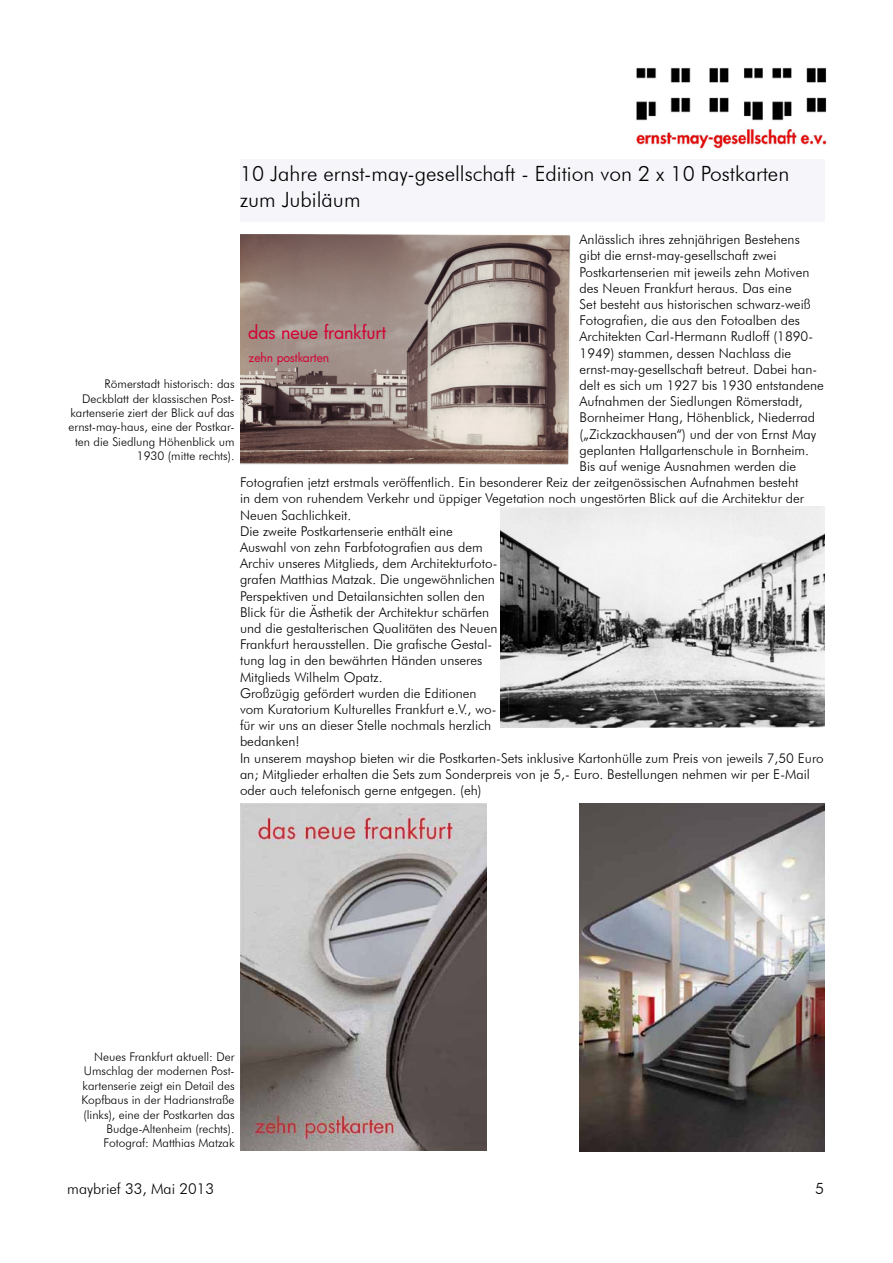
<style>
.page{position:relative;width:893px;height:1263px;background:#fff}
.page>*{position:absolute;margin:0;border:0;box-sizing:border-box;transform-origin:0 0}
.t1{font:300 21px/25.2px "Futura BT";color:#000}
.t2{font:18px "Futura";letter-spacing:-.01em;color:#d40032}
.t3{font:300 15.75px "Futura BT";color:#000}
.t4{font:300 15px "Futura BT";color:#000}
.t5{font:300 13.5px "Futura BT";color:#000}
.t6{font:300 12px/14.4px "Futura BT";color:#000;text-align:right}
.t7{font:12px "Futura";letter-spacing:-.01em;color:#d40032}
</style>
<div class="page">
<div style="left:240px;top:159px;width:585px;height:63px;background:#f6f5f9"></div>
<img style="left:240px;top:234px;width:331px;height:231px">
<img style="left:240px;top:804px;width:246px;height:346px">
<img style="left:501px;top:506px;width:324px;height:221px">
<img style="left:580px;top:803px;width:244px;height:348px">
<img style="left:636px;top:67px;width:191px;height:82px">
<h1 class="t1" style="left:240px;top:161px;width:551px">10 Jahre ernst-may-gesellschaft - Edition von 2 x 10 Postkarten zum Jubiläum</h1>
<p class="t5" style="left:580px;top:231px;width:222px">Anlässlich ihres zehnjährigen Bestehens</p>
<p class="t5" style="left:580px;top:247px;width:198px">gibt die ernst-may-gesellschaft zwei</p>
<p class="t5" style="left:580px;top:264px;width:231px">Postkartenserien mit jeweils zehn Motiven</p>
<p class="t5" style="left:580px;top:280px;width:214px">des Neuen Frankfurt heraus. Das eine</p>
<p class="t5" style="left:580px;top:296px;width:233px">Set besteht aus historischen schwarz-weiß</p>
<p class="t5" style="left:580px;top:312px;width:222px">Fotografien, die aus den Fotoalben des</p>
<p class="t5" style="left:580px;top:328px;width:235px">Architekten Carl-Hermann Rudloff (1890-</p>
<p class="t5" style="left:580px;top:345px;width:213px">1949) stammen, dessen Nachlass die</p>
<p class="t5" style="left:580px;top:361px;width:239px">ernst-may-gesellschaft betreut. Dabei han-</p>
<p class="t5" style="left:580px;top:377px;width:246px">delt es sich um 1927 bis 1930 entstandene</p>
<p class="t5" style="left:580px;top:393px;width:225px">Aufnahmen der Siedlungen Römerstadt,</p>
<p class="t5" style="left:580px;top:409px;width:237px">Bornheimer Hang, Höhenblick, Niederrad</p>
<p class="t5" style="left:580px;top:426px;width:238px">(„Zickzackhausen“) und der von Ernst May</p>
<p class="t5" style="left:580px;top:442px;width:231px">geplanten Hallgartenschule in Bornheim.</p>
<p class="t5" style="left:580px;top:458px;width:218px">Bis auf wenige Ausnahmen werden die</p>
<p class="t5" style="left:240px;top:474px;width:560px">Fotografien jetzt erstmals veröffentlich. Ein besonderer Reiz der zeitgenössischen Aufnahmen besteht</p>
<p class="t5" style="left:240px;top:490px;width:566px">in dem von ruhendem Verkehr und üppiger Vegetation noch ungestörten Blick auf die Architektur der</p>
<p class="t5" style="left:240px;top:507px;width:113px">Neuen Sachlichkeit.</p>
<p class="t5" style="left:240px;top:523px;width:214px">Die zweite Postkartenserie enthält eine</p>
<p class="t5" style="left:240px;top:539px;width:244px">Auswahl von zehn Farbfotografien aus dem</p>
<p class="t5" style="left:240px;top:555px;width:259px">Archiv unseres Mitglieds, dem Architekturfoto-</p>
<p class="t5" style="left:240px;top:571px;width:256px">grafen Matthias Matzak. Die ungewöhnlichen</p>
<p class="t5" style="left:240px;top:588px;width:246px">Perspektiven und Detailansichten sollen den</p>
<p class="t5" style="left:240px;top:604px;width:251px">Blick für die Ästhetik der Architektur schärfen</p>
<p class="t5" style="left:240px;top:620px;width:259px">und die gestalterischen Qualitäten des Neuen</p>
<p class="t5" style="left:240px;top:636px;width:254px">Frankfurt herausstellen. Die grafische Gestal-</p>
<p class="t5" style="left:240px;top:652px;width:244px">tung lag in den bewährten Händen unseres</p>
<p class="t5" style="left:240px;top:669px;width:144px">Mitglieds Wilhelm Opatz.</p>
<p class="t5" style="left:240px;top:685px;width:238px">Großzügig gefördert wurden die Editionen</p>
<p class="t5" style="left:240px;top:701px;width:258px">vom Kuratorium Kulturelles Frankfurt e.V., wo-</p>
<p class="t5" style="left:240px;top:717px;width:253px">für wir uns an dieser Stelle nochmals herzlich</p>
<p class="t5" style="left:240px;top:733px;width:61px">bedanken!</p>
<p class="t5" style="left:240px;top:750px;width:585px">In unserem mayshop bieten wir die Postkarten-Sets inklusive Kartonhülle zum Preis von jeweils 7,50 Euro</p>
<p class="t5" style="left:240px;top:766px;width:571px">an; Mitglieder erhalten die Sets zum Sonderpreis von je 5,- Euro. Bestellungen nehmen wir per E-Mail</p>
<p class="t5" style="left:240px;top:782px;width:243px">oder auch telefonisch gerne entgegen. (eh)</p>
<h2 class="t2" style="left:248px;top:320px;width:139px">das neue frankfurt</h2>
<p class="t7" style="left:249px;top:349px;width:82px">zehn postkarten</p>
<p class="t6" style="left:69px;top:377px;width:167px">Römerstadt historisch: das<br>Deckblatt der klassischen Post&shy;kartenserie ziert der Blick auf das ernst-may-haus, eine der Postkar&shy;ten die Siedlung Höhenblick um<br>1930 (mitte rechts).</p>
<p class="t6" style="left:81px;top:1049px;width:155px">Neues Frankfurt aktuell: Der<br>Umschlag der modernen Post&shy;kartenserie zeigt ein Detail des<br>Kopfbaus in der Hadrianstraße (links), eine der Postkarten das<br>Budge-Altenheim (rechts).<br>Fotograf: Matthias Matzak</p>
<p class="t4" style="left:67px;top:1180px;width:148px">maybrief 33, Mai 2013</p>
<p class="t3" style="left:815px;top:1179px;width:11px">5</p>
</div>
